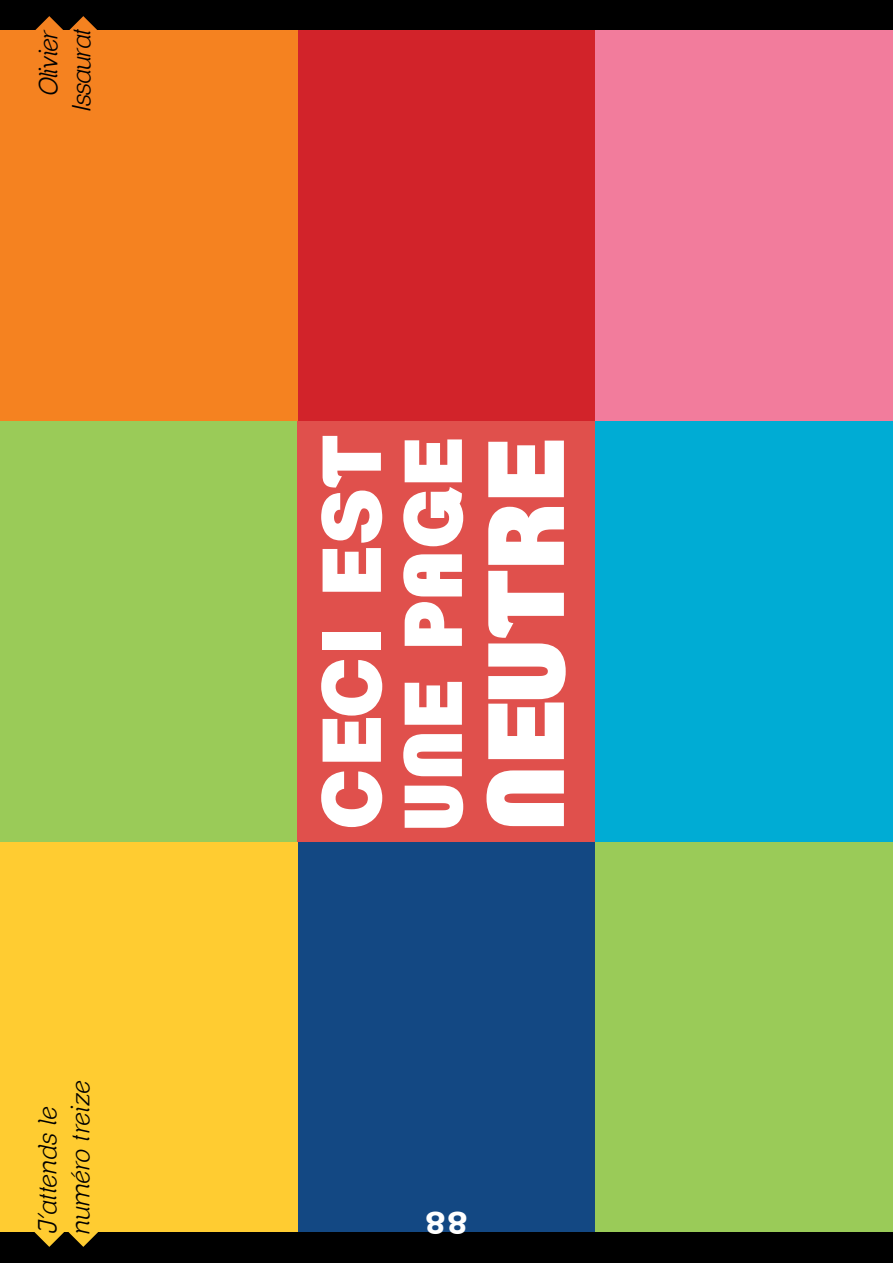
<style>
.page{position:relative;width:893px;height:1263px;background:#fff}
.page>*{position:absolute;margin:0;border:0;box-sizing:border-box;transform-origin:0 0}
.t1{font:800 105px "Clemente P Daq";color:#fff}
.t2{font:800 81px "Clemente P Daq";letter-spacing:.03em;color:#fff}
.t3{font:800 79.5px "Clemente P Daq";letter-spacing:.01em;color:#fff}
.t4{font:800 30px "Clemente P Dao";color:#fff}
.t5{font:italic 300 25.5px/33px "Clemente P Daf";letter-spacing:.03em;color:#000;scale:.95 1}
</style>
<div class="page">
<div style="left:0;top:421px;width:298px;height:421px;background:#9acb58"></div>
<div style="left:0;top:842px;width:298px;height:421px;background:#ffcc31"></div>
<div style="left:298px;top:0;width:297px;height:421px;background:#d2232a"></div>
<div style="left:298px;top:421px;width:297px;height:421px;background:#e0504c"></div>
<div style="left:298px;top:842px;width:297px;height:421px;background:#134883"></div>
<div style="left:595px;top:0;width:298px;height:421px;background:#f27c9c"></div>
<div style="left:595px;top:421px;width:298px;height:421px;background:#00acd4"></div>
<div style="left:595px;top:842px;width:298px;height:421px;background:#9acb58"></div>
<div style="left:0;top:0;width:298px;height:421px;background:#f58220"></div>
<div style="left:0;top:1232px;width:893px;height:31px;background:#000"></div>
<svg style="left:35px;top:1232px;width:63px;height:15px"></svg>
<div style="left:0;top:0;width:893px;height:30px;background:#000"></div>
<svg style="left:35px;top:16px;width:62px;height:14px"></svg>
<p class="t5" style="left:32px;top:110px;width:87px;text-align:center;rotate:-90deg">Olivier<br>Issaurat</p>
<p class="t5" style="left:31px;top:1233px;width:163px;rotate:-90deg">J’attends le numéro treize</p>
<h2 class="t2" style="left:302px;top:830px;width:396px;rotate:-90deg">CECI EST</h2>
<h3 class="t3" style="left:385px;top:832px;width:398px;rotate:-90deg">UNE PAGE</h3>
<h1 class="t1" style="left:462px;top:832px;width:397px;rotate:-90deg">NEUTRE</h1>
<p class="t4" style="left:468px;top:1241px;width:45px;rotate:-180deg">88</p>
</div>
